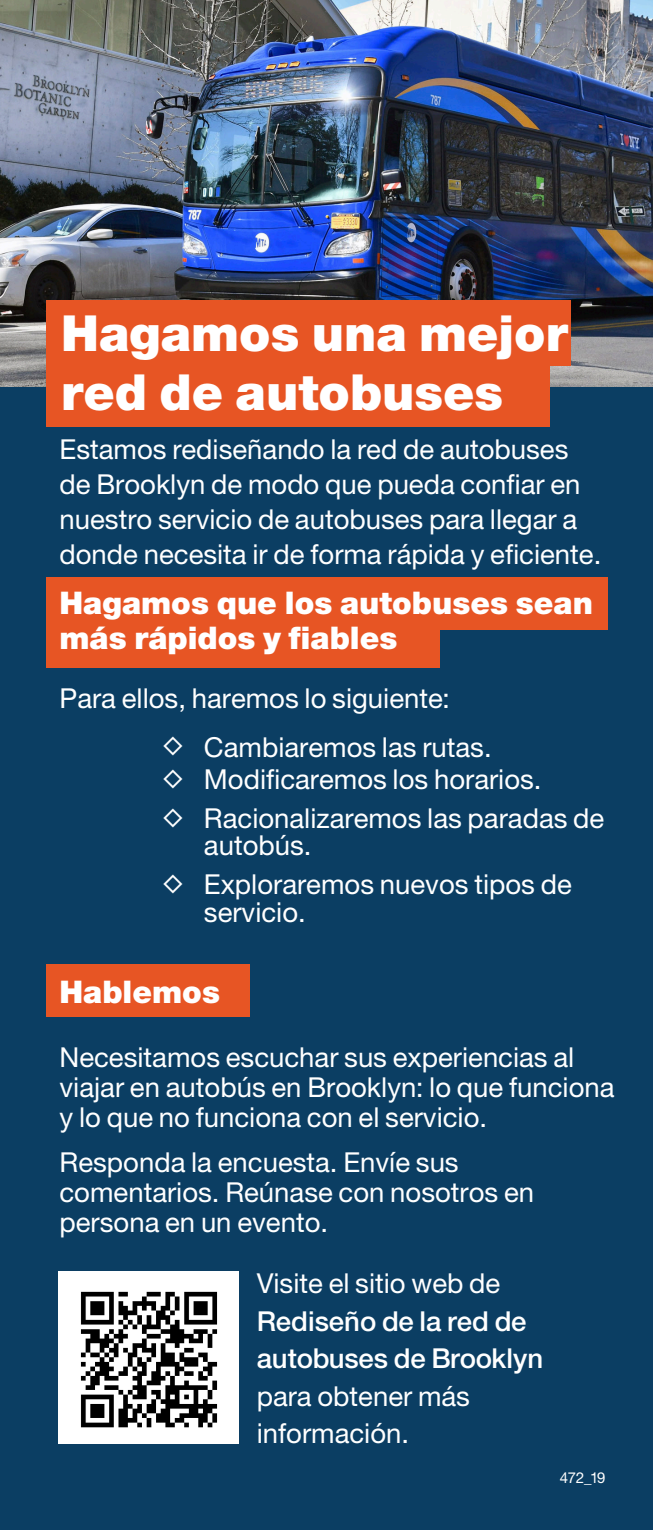
<style>
.page{position:relative;width:653px;height:1530px;background:#fff}
.page>*{position:absolute;margin:0;border:0;box-sizing:border-box;transform-origin:0 0}
.t1{font:900 49.75px/59.8px "Helvetica Transit";color:#fff}
.t2{font:900 31.25px/35px "Helvetica Transit";color:#fff}
.t3{font:27.5px/30px "Helvetica Transit";color:#fff}
.t4{font:15px "Helvetica Transit";color:#fff}
.s1{font-weight:500}
</style>
<div class="page">
<div style="left:0;top:0;width:652px;height:1530px;background:#0b3e63"></div>
<img style="left:0;top:0;width:652px;height:387px">
<div style="left:46px;top:965px;width:204px;height:52px;background:#e75524"></div>
<div style="left:46px;top:578px;width:562px;height:52px;background:#e75524"></div>
<div style="left:46px;top:618px;width:394px;height:50px;background:#e75524"></div>
<div style="left:46px;top:362px;width:504px;height:65px;background:#e75524"></div>
<div style="left:46px;top:301px;width:524px;height:65px;background:#e75524"></div>
<div style="left:58px;top:1271px;width:181px;height:172px;background:#fff"></div>
<img style="left:80px;top:1291px;width:138px;height:137px">
<p class="t1" style="left:61px;top:303px;width:508px">Hagamos una mejor red de autobuses</p>
<p class="t3" style="left:59px;top:432px;width:543px;line-height:35px">Estamos rediseñando la red de autobuses de Brooklyn de modo que pueda confiar en nuestro servicio de autobuses para llegar a donde necesita ir de forma rápida y eficiente.</p>
<p class="t2" style="left:59px;top:585px;width:535px">Hagamos que los autobuses sean más rápidos y fiables</p>
<p class="t3" style="left:59px;top:683px;width:392px">Para ellos, haremos lo siguiente:</p>
<p class="t3" style="left:204px;top:732px;width:289px">Cambiaremos las rutas.</p>
<p class="t3" style="left:204px;top:764px;width:339px">Modificaremos los horarios.</p>
<p class="t3" style="left:204px;top:804px;width:402px;line-height:27.5px">Racionalizaremos las paradas de autobús.</p>
<p class="t3" style="left:204px;top:870px;width:369px;line-height:27.5px">Exploraremos nuevos tipos de servicio.</p>
<p class="t2" style="left:59px;top:974px;width:162px">Hablemos</p>
<p class="t3" style="left:59px;top:1042px;width:556px">Necesitamos escuchar sus experiencias al viajar en autobús en Brooklyn: lo que funciona y lo que no funciona con el servicio.</p>
<p class="t3" style="left:59px;top:1147px;width:476px">Responda la encuesta. Envíe sus comentarios. Reúnase con nosotros en persona en un evento.</p>
<p class="t3" style="left:256px;top:1264px;width:288px;line-height:37.5px">Visite el sitio web de<br><span class="s1">Rediseño de la red de autobuses de Brooklyn </span>para obtener más información.</p>
<p class="t4" style="left:560px;top:1469px;width:47px">472_19</p>
</div>
